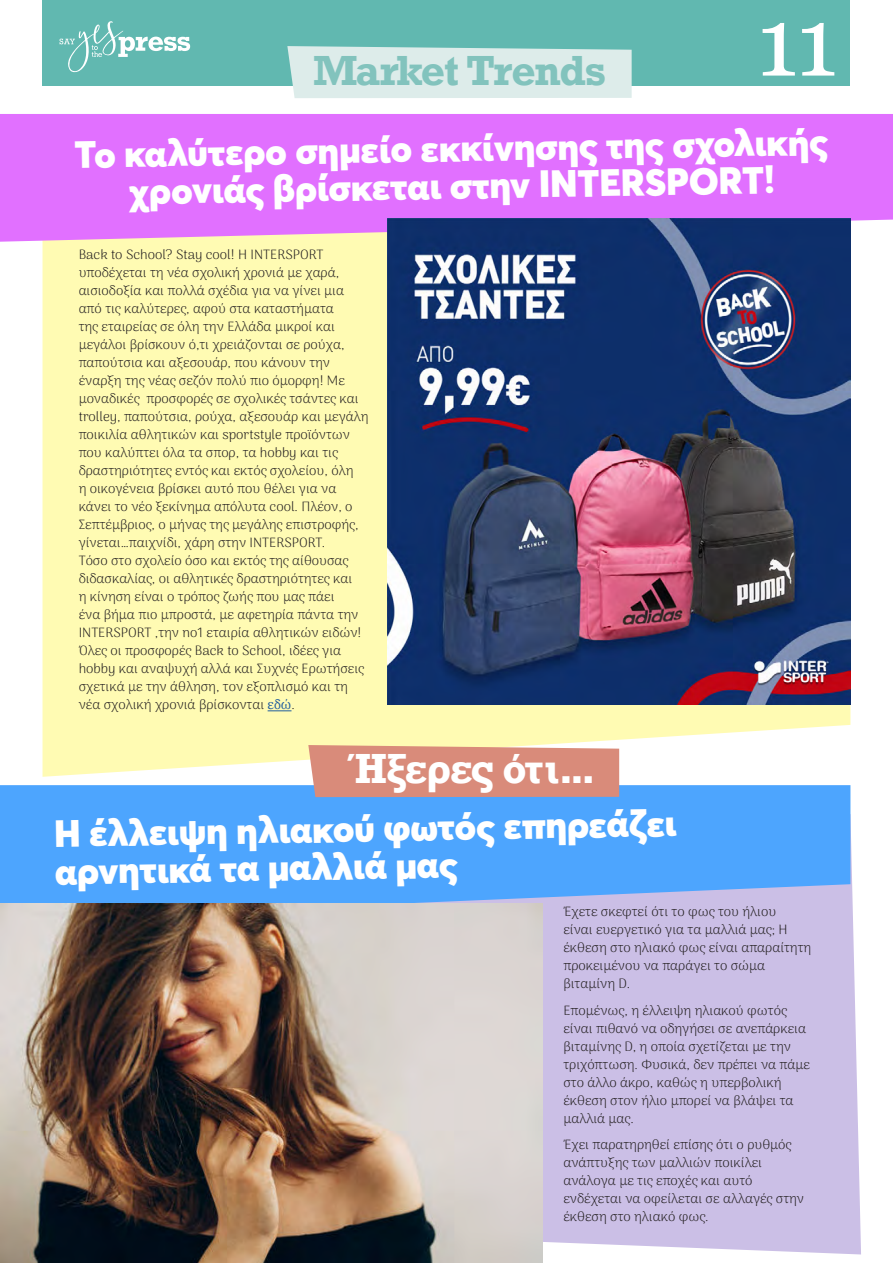
<style>
.page{position:relative;width:893px;height:1263px;background:#fff}
.page>*{position:absolute;margin:0;border:0;box-sizing:border-box;transform-origin:0 0}
.t1{font:97.5px "Georgia";color:#fff}
.t2{font:700 39.6px "Rockwell";letter-spacing:-.035em;color:#82c3bd}
.t3{font:700 39.6px "Rockwell";letter-spacing:-.02em;color:#fff}
.t4{font:900 37.5px/37.5px "Averta";color:#fff;text-align:center}
.t5{font:100 13.5px/18px "Arima";color:#231f20}
.s1{color:#215e9e}
</style>
<div class="page">
<div style="left:43px;top:0;width:807px;height:85px;background:#61b8b0"></div>
<svg style="left:60px;top:21px;width:130px;height:51px"></svg>
<div style="left:43px;top:242px;width:807px;height:535px;background:#fffbb3"></div>
<div style="left:542px;top:802px;width:319px;height:452px;background:#cbbfe6"></div>
<div style="left:0;top:114px;width:893px;height:128px;background:#e170ff"></div>
<svg style="left:0;top:785px;width:850px;height:136px;background:#59a7fb"></svg>
<svg style="left:268px;top:710px;width:24px;height:1px"></svg>
<div style="left:287px;top:46px;width:345px;height:52px;background:#ddecea"></div>
<div style="left:308px;top:745px;width:311px;height:52px;background:#d98b7a"></div>
<img style="left:0;top:904px;width:542px;height:359px">
<img style="left:387px;top:219px;width:463px;height:486px">
<h2 class="t2" style="left:313px;top:45px;width:294px">Market Trends</h2>
<h1 class="t1" style="left:756px;top:-29px;width:83px">11</h1>
<h3 class="t4" style="left:74px;top:135px;width:755px;rotate:-1deg">Το καλύτερο σημείο εκκίνησης της σχολικής χρονιάς βρίσκεται στην INTERSPORT!</h3>
<p class="t5" style="left:79px;top:246px;width:291px">Back to School? Stay cool! Η INTERSPORT υποδέχεται τη νέα σχολική χρονιά με χαρά, αισιοδοξία και πολλά σχέδια για να γίνει μια από τις καλύτερες, αφού στα καταστήματα<br>της εταιρείας σε όλη την Ελλάδα μικροί και μεγάλοι βρίσκουν ό,τι χρειάζονται σε ρούχα, παπούτσια και αξεσουάρ, που κάνουν την έναρξη της νέας σεζόν πολύ πιο όμορφη! Με μοναδικές προσφορές σε σχολικές τσάντες και trolley, παπούτσια, ρούχα, αξεσουάρ και μεγάλη ποικιλία αθλητικών και sportstyle προϊόντων που καλύπτει όλα τα σπορ, τα hobby και τις δραστηριότητες εντός και εκτός σχολείου, όλη<br>η οικογένεια βρίσκει αυτό που θέλει για να κάνει το νέο ξεκίνημα απόλυτα cool. Πλέον, ο Σεπτέμβριος, ο μήνας της μεγάλης επιστροφής, γίνεται…παιχνίδι, χάρη στην INTERSPORT.<br>Τόσο στο σχολείο όσο και εκτός της αίθουσας διδασκαλίας, οι αθλητικές δραστηριότητες και<br>η κίνηση είναι ο τρόπος ζωής που μας πάει<br>ένα βήμα πιο μπροστά, με αφετηρία πάντα την INTERSPORT ,την no1 εταιρία αθλητικών ειδών!<br>Όλες οι προσφορές Back to School, ιδέες για hobby και αναψυχή αλλά και Συχνές Ερωτήσεις σχετικά με την άθληση, τον εξοπλισμό και τη νέα σχολική χρονιά βρίσκονται <span class="s1">εδώ</span>.</p>
<h2 class="t3" style="left:347px;top:743px;width:250px">Ήξερες ότι...</h2>
<h3 class="t4" style="left:54px;top:814px;width:624px;text-align:left;rotate:-1deg">Η έλλειψη ηλιακού φωτός επηρεάζει αρνητικά τα μαλλιά μας</h3>
<p class="t5" style="left:563px;top:903px;width:249px">Έχετε σκεφτεί ότι το φως του ήλιου<br>είναι ευεργετικό για τα μαλλιά μας; Η έκθεση στο ηλιακό φως είναι απαραίτητη προκειμένου να παράγει το σώμα βιταμίνη D.</p>
<p class="t5" style="left:563px;top:1001px;width:248px">Επομένως, η έλλειψη ηλιακού φωτός είναι πιθανό να οδηγήσει σε ανεπάρκεια βιταμίνης D, η οποία σχετίζεται με την τριχόπτωση. Φυσικά, δεν πρέπει να πάμε στο άλλο άκρο, καθώς η υπερβολική έκθεση στον ήλιο μπορεί να βλάψει τα μαλλιά μας.</p>
<p class="t5" style="left:563px;top:1136px;width:242px">Έχει παρατηρηθεί επίσης ότι ο ρυθμός ανάπτυξης των μαλλιών ποικίλει ανάλογα με τις εποχές και αυτό ενδέχεται να οφείλεται σε αλλαγές στην έκθεση στο ηλιακό φως.</p>
</div>
